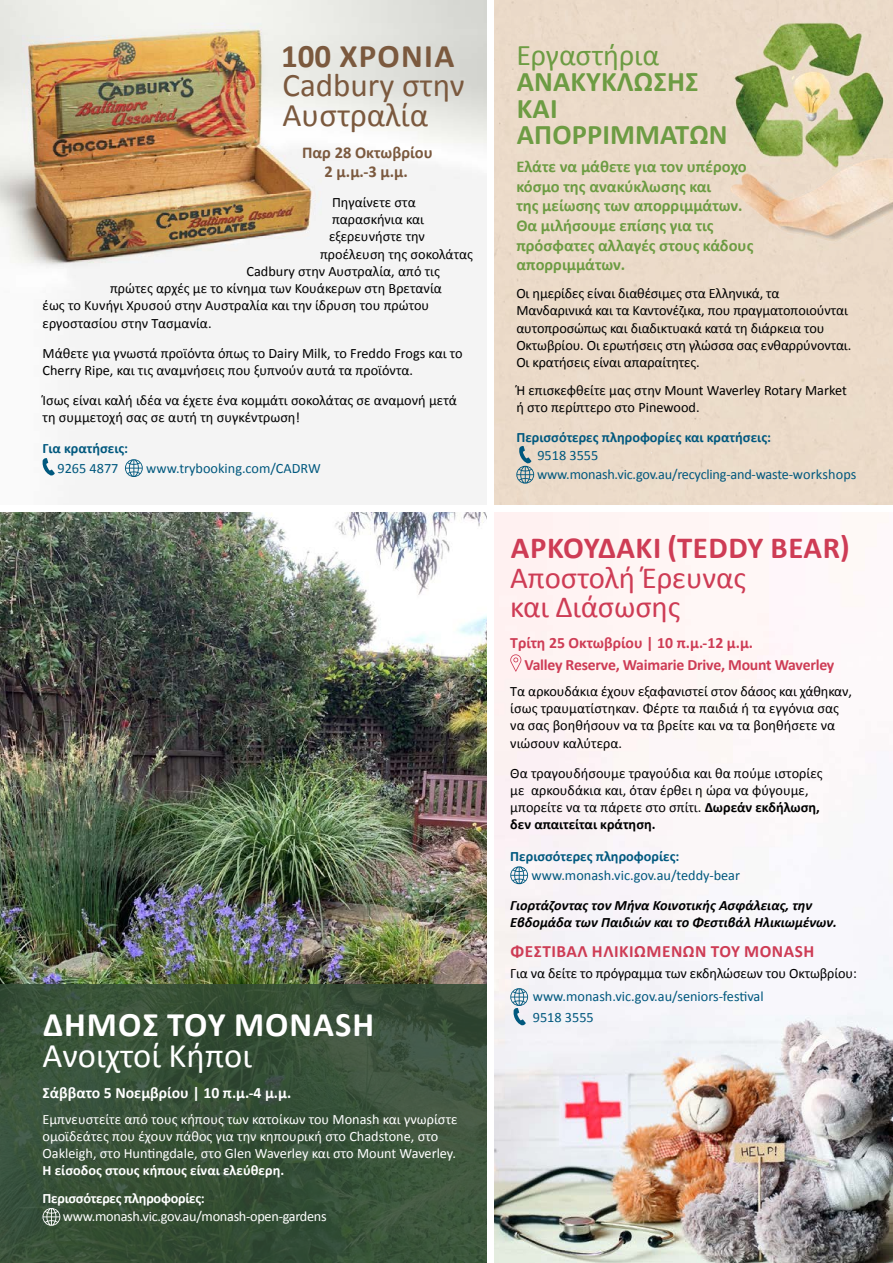
<style>
.page{position:relative;width:893px;height:1263px;background:#fff}
.page>*{position:absolute;margin:0;border:0;box-sizing:border-box;transform-origin:0 0}
.t1{font:700 34.5px/30.8px "Calibri";letter-spacing:.03em;color:#fff}
.t2{font:33px/29.7px "Calibri";color:#7b593e}
.t3{font:30.75px/29.2px "Calibri";letter-spacing:-.005em;color:#ce3c55}
.t4{font:30px "Calibri";letter-spacing:-.005em;color:#6d9c43}
.t5{font:700 28.5px/26.2px "Calibri";letter-spacing:.005em;color:#6d9c43}
.Para_1{font:700 17.25px "Calibri";letter-spacing:.03em;color:#ce3c55}
.First_Sentence{font:700 16.5px/19.6px "Calibri";color:#6d9c43}
.First_Sentence-2{font:700 16.5px/18.9px "Calibri";color:#7b593e;text-align:center}
.First_Sentence-3{font:700 15.75px "Calibri";letter-spacing:-.015em;color:#ce3c55}
.First_Sentence-4{font:700 15.75px "Calibri";color:#fff}
.Para_1-2{font:14.25px/17.2px "Calibri";color:#000}
.Para_1-3{font:14.25px/17.2px "Calibri";color:#fff}
.Para_1-4{font:14.25px/18.8px "Calibri";color:#00587e}
.Para_1-5{font:italic 700 14.25px/17.2px "Calibri";color:#000}
.Para_1-6{font:700 14.25px "Calibri";color:#00587e}
.More_Info{font:14.25px "Calibri";color:#00587e}
.Para_1-7{font:14.25px "Calibri";letter-spacing:-.02em;color:#fff}
.Para_1-8{font:700 14.25px "Calibri";letter-spacing:-.02em;color:#fff}
.s1{font-weight:700}
.s2{font-weight:400}
</style>
<div class="page">
<img style="left:495px;top:0;width:398px;height:504px">
<img style="left:0;top:0;width:486px;height:504px">
<img style="left:0;top:513px;width:486px;height:471px">
<svg style="left:42px;top:458px;width:13px;height:18px"></svg>
<svg style="left:125px;top:459px;width:18px;height:18px"></svg>
<div style="left:0;top:984px;width:486px;height:279px;background:#324b35"></div>
<svg style="left:516px;top:446px;width:18px;height:38px"></svg>
<svg style="left:43px;top:1208px;width:17px;height:18px"></svg>
<img style="left:495px;top:513px;width:398px;height:750px">
<svg style="left:510px;top:654px;width:11px;height:18px"></svg>
<svg style="left:510px;top:866px;width:18px;height:18px"></svg>
<svg style="left:510px;top:988px;width:18px;height:38px"></svg>
<h1 class="t2" style="left:281px;top:41px;width:185px"><span class="s1">100 ΧΡΟΝΙΑ<br></span>Cadbury στην<br>Αυστραλία</h1>
<h3 class="First_Sentence-2" style="left:302px;top:143px;width:132px">Παρ 28 Οκτωβρίου<br>2 μ.μ.-3 μ.μ.</h3>
<p class="Para_1-2" style="left:332px;top:194px;width:85px">Πηγαίνετε στα</p>
<p class="Para_1-2" style="left:332px;top:211px;width:94px">παρασκήνια και</p>
<p class="Para_1-2" style="left:329px;top:228px;width:97px">εξερευνήστε την</p>
<p class="Para_1-2" style="left:320px;top:245px;width:154px">προέλευση της σοκολάτας</p>
<p class="Para_1-2" style="left:247px;top:263px;width:195px">Cadbury στην Αυστραλία, από τις</p>
<p class="Para_1-2" style="left:110px;top:280px;width:333px">πρώτες αρχές με το κίνημα των Κουάκερων στη Βρετανία</p>
<p class="Para_1-2" style="left:43px;top:297px;width:388px">έως το Κυνήγι Χρυσού στην Αυστραλία και την ίδρυση του πρώτου</p>
<p class="Para_1-2" style="left:43px;top:314px;width:171px">εργοστασίου στην Τασμανία.</p>
<p class="Para_1-2" style="left:43px;top:344px;width:422px">Μάθετε για γνωστά προϊόντα όπως το Dairy Milk, το Freddo Frogs και το<br>Cherry Ripe, και τις αναμνήσεις που ξυπνούν αυτά τα προϊόντα.</p>
<p class="Para_1-2" style="left:43px;top:392px;width:416px">Ίσως είναι καλή ιδέα να έχετε ένα κομμάτι σοκολάτας σε αναμονή μετά τη συμμετοχή σας σε αυτή τη συγκέντρωση!</p>
<p class="Para_1-6" style="left:43px;top:439px;width:87px">Για κρατήσεις:</p>
<p class="Para_1-4" style="left:58px;top:458px;width:63px">9265 4877</p>
<p class="Para_1-4" style="left:146px;top:458px;width:176px">www.trybooking.com/CADRW</p>
<h1 class="t1" style="left:43px;top:1009px;width:333px">ΔΗΜΟΣ ΤΟΥ MONASH<br><span class="s2">Ανοιχτοί Κήποι</span></h1>
<h3 class="First_Sentence-4" style="left:43px;top:1082px;width:250px">Σάββατο 5 Νοεμβρίου | 10 π.μ.-4 μ.μ.</h3>
<p class="Para_1-3" style="left:43px;top:1110px;width:417px">Εμπνευστείτε από τους κήπους των κατοίκων του Monash και γνωρίστε ομοϊδεάτες που έχουν πάθος για την κηπουρική στο Chadstone, στο Oakleigh, στο Huntingdale, στο Glen Waverley και στο Mount Waverley.<br><span class="s1">Η είσοδος στους κήπους είναι ελεύθερη.</span></p>
<p class="Para_1-8" style="left:43px;top:1189px;width:164px">Περισσότερες πληροφορίες:</p>
<p class="Para_1-7" style="left:63px;top:1207px;width:265px">www.monash.vic.gov.au/monash-open-gardens</p>
<h1 class="t4" style="left:516px;top:36px;width:145px">Εργαστήρια</h1>
<h1 class="t5" style="left:517px;top:69px;width:212px">ΑΝΑΚΥΚΛΩΣΗΣ<br>ΚΑΙ<br>ΑΠΟΡΡΙΜΜΑΤΩΝ</h1>
<h3 class="First_Sentence" style="left:516px;top:157px;width:239px">Ελάτε να μάθετε για τον υπέροχο κόσμο της ανακύκλωσης και<br>της μείωσης των απορριμμάτων.<br>Θα μιλήσουμε επίσης για τις πρόσφατες αλλαγές στους κάδους απορριμμάτων.</h3>
<p class="Para_1-2" style="left:516px;top:285px;width:336px">Οι ημερίδες είναι διαθέσιμες στα Ελληνικά, τα Μανδαρινικά και τα Καντονέζικα, που πραγματοποιούνται αυτοπροσώπως και διαδικτυακά κατά τη διάρκεια του Οκτωβρίου. Οι ερωτήσεις στη γλώσσα σας ενθαρρύνονται.<br>Οι κρατήσεις είναι απαραίτητες.</p>
<p class="Para_1-2" style="left:516px;top:382px;width:332px">Ή επισκεφθείτε μας στην Mount Waverley Rotary Market ή στο περίπτερο στο Pinewood.</p>
<p class="Para_1-6" style="left:516px;top:428px;width:256px">Περισσότερες πληροφορίες και κρατήσεις:</p>
<p class="Para_1-4" style="left:537px;top:446px;width:63px">9518 3555</p>
<p class="Para_1-4" style="left:537px;top:465px;width:321px">www.monash.vic.gov.au/recycling-and-waste-workshops</p>
<h1 class="t3" style="left:510px;top:534px;width:341px"><span class="s1">ΑΡΚΟΥΔΑΚΙ (TEDDY BEAR)<br></span>Αποστολή Έρευνας<br>και Διάσωσης</h1>
<h3 class="First_Sentence-3" style="left:510px;top:632px;width:244px">Τρίτη 25 Οκτωβρίου | 10 π.μ.-12 μ.μ.</h3>
<h3 class="First_Sentence-3" style="left:524px;top:655px;width:311px">Valley Reserve, Waimarie Drive, Mount Waverley</h3>
<p class="Para_1-2" style="left:510px;top:683px;width:343px">Τα αρκουδάκια έχουν εξαφανιστεί στον δάσος και χάθηκαν, ίσως τραυματίστηκαν. Φέρτε τα παιδιά ή τα εγγόνια σας να σας βοηθήσουν να τα βρείτε και να τα βοηθήσετε να νιώσουν καλύτερα.</p>
<p class="Para_1-2" style="left:510px;top:764px;width:314px">Θα τραγουδήσουμε τραγούδια και θα πούμε ιστορίες με αρκουδάκια και, όταν έρθει η ώρα να φύγουμε, μπορείτε να τα πάρετε στο σπίτι. <span class="s1">Δωρεάν εκδήλωση, δεν απαιτείται κράτηση.</span></p>
<p class="Para_1-4" style="left:532px;top:847px;width:210px;text-indent:-21px"><span class="s1">Περισσότερες πληροφορίες: </span>www.monash.vic.gov.au/teddy-bear</p>
<p class="Para_1-5" style="left:510px;top:896px;width:328px">Γιορτάζοντας τον Μήνα Κοινοτικής Ασφάλειας, την<br>Εβδομάδα των Παιδιών και το Φεστιβάλ Ηλικιωμένων.</p>
<p class="Para_1" style="left:511px;top:940px;width:305px">ΦΕΣΤΙΒΑΛ ΗΛΙΚΙΩΜΕΝΩΝ ΤΟΥ MONASH</p>
<p class="Para_1-2" style="left:510px;top:965px;width:348px">Για να δείτε το πρόγραμμα των εκδηλώσεων του Οκτωβρίου:</p>
<p class="More_Info" style="left:533px;top:988px;width:232px">www.monash.vic.gov.au/seniors-festival</p>
<p class="More_Info" style="left:533px;top:1008px;width:63px">9518 3555</p>
</div>
